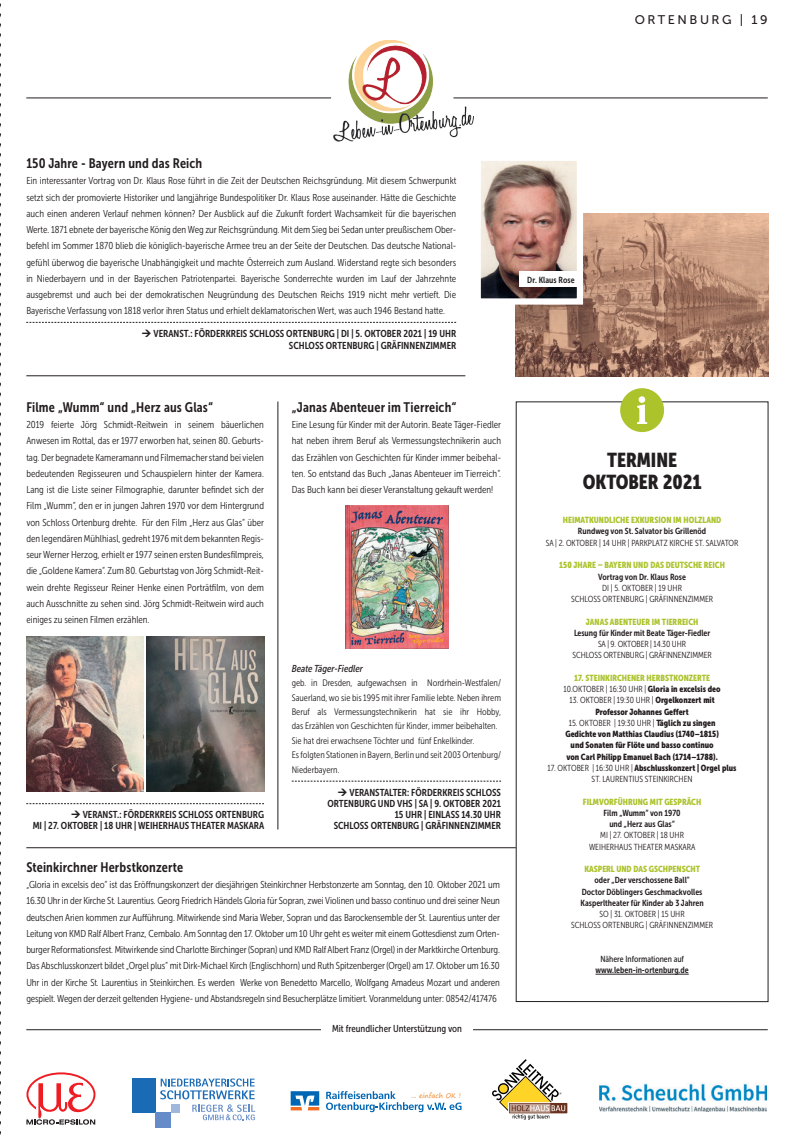
<style>
.page{position:relative;width:792px;height:1141px;background:#fff}
.page>*{position:absolute;margin:0;border:0;box-sizing:border-box;transform-origin:0 0}
.t1{font:20px/22.5px "Museo Sans Cond 900";color:#231f20;text-align:center}
.t2{font:13.75px "Museo Sans Cond 700";letter-spacing:.01em;color:#231c1e}
.t3{font:12.5px "Museo Sans 500";letter-spacing:.2em;color:#231c1e}
.t4{font:10px/16.2px "Museo Sans Cond 300";color:#231f20;text-align:justify}
.t5{font:10px/11.2px "Museo Sans Cond 700";color:#231f20;text-align:right}
.t6{font:10px "Museo Sans Cond 500";color:#231c1e}
.t7{font:italic 10px "Museo Sans Cond 500";color:#231f20}
.t8{font:9.38px/14.5px "Museo Sans Cond 300";color:#231f20}
.t9{font:8.75px/11.2px "Museo Sans Cond 300";color:#231c1e;text-align:center}
.t10{font:8.75px/11.2px "Museo Sans Cond 700";color:#231c1e;text-align:center}
.t11{font:8.75px/11.2px "Museo Sans Cond 900";color:#231c1e;text-align:center}
.t12{font:8.75px "Museo Sans Cond 900";color:#acc32b}
.t13{font:8.75px "Museo Sans Cond 700";color:#231f20}
.t14{font:8.75px "Museo Sans Cond 500";color:#231f20}
.t15{font:6.75px "Segoe Print";color:#f58220}
.s1{font-family:"Museo Sans Cond 900"}
.s2{font-family:"Museo Sans Cond 300"}
</style>
<div class="page">
<svg style="left:290px;top:1091px;width:29px;height:19px"></svg>
<svg style="left:326px;top:1091px;width:135px;height:21px"></svg>
<img style="left:599px;top:1083px;width:166px;height:28px">
<svg style="left:26px;top:1072px;width:69px;height:53px"></svg>
<svg style="left:508px;top:1103px;width:59px;height:10px"></svg>
<svg style="left:492px;top:1059px;width:73px;height:61px"></svg>
<div style="left:132px;top:1078px;width:23px;height:35px;background:#1a6bb6"></div>
<div style="left:155px;top:1113px;width:16px;height:15px;background:#658cc8"></div>
<svg style="left:160px;top:1078px;width:95px;height:42px"></svg>
<hr style="left:26px;top:1029px;width:741px;height:1px;background:#231f20">
<hr style="left:26px;top:375px;width:439px;height:1px;background:#231c1e">
<hr style="left:277px;top:402px;width:1px;height:427px;background:#231c1e">
<hr style="left:26px;top:847px;width:489px;height:1px;background:#231c1e">
<div style="left:321px;top:1019px;width:151px;height:22px;background:#fff"></div>
<div style="left:619px;top:388px;width:44px;height:44px;background:#acc32b;border-radius:50%"></div>
<svg style="left:637px;top:396px;width:9px;height:28px"></svg>
<hr style="left:595px;top:974px;width:93px;height:1px;background:#231f20">
<svg style="left:26px;top:322px;width:430px;height:1px"></svg>
<svg style="left:26px;top:803px;width:238px;height:1px"></svg>
<svg style="left:291px;top:781px;width:209px;height:1px"></svg>
<hr style="left:26px;top:98px;width:305px;height:1px;background:#231c1e">
<hr style="left:453px;top:98px;width:314px;height:1px;background:#231c1e">
<img style="left:333px;top:40px;width:140px;height:101px">
<svg style="left:0;top:3px;width:1px;height:1132px"></svg>
<img style="left:515px;top:213px;width:252px;height:163px">
<img style="left:346px;top:505px;width:102px;height:144px">
<img style="left:146px;top:636px;width:118px;height:155px">
<img style="left:26px;top:636px;width:118px;height:155px">
<img style="left:481px;top:162px;width:94px;height:136px">
<div style="left:474px;top:155px;width:108px;height:150px;border:6px solid #fff"></div>
<div style="left:518px;top:272px;width:63px;height:15px;background:#fff"></div>
<p class="t3" style="left:634px;top:13px;width:134px">ORTENBURG | 19</p>
<h2 class="t2" style="left:26px;top:156px;width:177px">150 Jahre - Bayern und das Reich</h2>
<p class="t4" style="left:26px;top:173px;width:431px">Ein interessanter Vortrag von Dr. Klaus Rose führt in die Zeit der Deutschen Reichsgründung. Mit diesem Schwerpunkt setzt sich der promovierte Historiker und langjährige Bundespolitiker Dr. Klaus Rose auseinander. Hätte die Geschichte auch einen anderen Verlauf nehmen können? Der Ausblick auf die Zukunft fordert Wachsamkeit für die bayerischen Werte. 1871 ebnete der bayerische König den Weg zur Reichsgründung. Mit dem Sieg bei Sedan unter preußischem Ober&shy;befehl im Sommer 1870 blieb die königlich-bayerische Armee treu an der Seite der Deutschen. Das deutsche National&shy;gefühl überwog die bayerische Unabhängigkeit und machte Österreich zum Ausland. Widerstand regte sich besonders in Niederbayern und in der Bayerischen Patriotenpartei. Bayerische Sonderrechte wurden im Lauf der Jahrzehnte ausgebremst und auch bei der demokratischen Neugründung des Deutschen Reichs 1919 nicht mehr vertieft. Die Bayerische Verfassung von 1818 verlor ihren Status und erhielt deklamatorischen Wert, was auch 1946 Bestand hatte.</p>
<p class="t5" style="left:153px;top:327px;width:304px;line-height:12.5px">VERANST.: FÖRDERKREIS SCHLOSS ORTENBURG | DI | 5. OKTOBER 2021 | 19 UHR<br>SCHLOSS ORTENBURG | GRÄFINNENZIMMER</p>
<h2 class="t2" style="left:26px;top:399px;width:188px">Filme „Wumm“ und „Herz aus Glas“</h2>
<p class="t4" style="left:26px;top:417px;width:239px">2019 feierte Jörg Schmidt-Reitwein in seinem bäuerlichen Anwesen im Rottal, das er 1977 erworben hat, seinen 80. Geburts&shy;tag. Der begnadete Kameramann und Filmemacher stand bei vielen bedeutenden Regisseuren und Schauspielern hinter der Kamera.<br>Lang ist die Liste seiner Filmographie, darunter befindet sich der Film „Wumm“, den er in jungen Jahren 1970 vor dem Hintergrund von Schloss Ortenburg drehte. Für den Film „Herz aus Glas“ über den legendären Mühlhiasl, gedreht 1976 mit dem bekannten Regis&shy;seur Werner Herzog, erhielt er 1977 seinen ersten Bundesfilmpreis, die „Goldene Kamera“. Zum 80. Geburtstag von Jörg Schmidt-Reit&shy;wein drehte Regisseur Reiner Henke einen Porträtfilm, von dem auch Ausschnitte zu sehen sind. Jörg Schmidt-Reitwein wird auch einiges zu seinen Filmen erzählen.</p>
<p class="t5" style="left:33px;top:809px;width:233px">VERANST.: FÖRDERKREIS SCHLOSS ORTENBURG<br>MI | 27. OKTOBER | 18 UHR | WEIHERHAUS THEATER MASKARA</p>
<h2 class="t2" style="left:291px;top:399px;width:166px">„Janas Abenteuer im Tierreich“</h2>
<p class="t4" style="left:291px;top:417px;width:211px">Eine Lesung für Kinder mit der Autorin. Beate Täger-Fiedler hat neben ihrem Beruf als Vermessungstechnikerin auch das Erzählen von Geschichten für Kinder immer beibehal&shy;ten. So entstand das Buch „Janas Abenteuer im Tierreich“.<br>Das Buch kann bei dieser Veranstaltung gekauft werden!</p>
<p class="t7" style="left:291px;top:663px;width:73px">Beate Täger-Fiedler</p>
<p class="t8" style="left:291px;top:676px;width:211px">geb. in Dresden, aufgewachsen in Nordrhein-Westfalen/ Sauerland, wo sie bis 1995 mit ihrer Familie lebte. Neben ihrem Beruf als Vermessungstechnikerin hat sie ihr Hobby, das Erzählen von Geschichten für Kinder, immer beibehalten.<br>Sie hat drei erwachsene Töchter und fünf Enkelkinder.<br>Es folgten Stationen in Bayern, Berlin und seit 2003 Ortenburg/ Niederbayern.</p>
<p class="t5" style="left:327px;top:787px;width:175px">VERANSTALTER: FÖRDERKREIS SCHLOSS ORTENBURG UND VHS | SA | 9. OKTOBER 2021<br>15 UHR | EINLASS 14.30 UHR<br>SCHLOSS ORTENBURG | GRÄFINNENZIMMER</p>
<h2 class="t2" style="left:26px;top:859px;width:158px">Steinkirchner Herbstkonzerte</h2>
<p class="t4" style="left:26px;top:877px;width:475px">„Gloria in excelsis deo“ ist das Eröffnungskonzert der diesjährigen Steinkirchner Herbstonzerte am Sonntag, den 10. Oktober 2021 um 16.30 Uhr in der Kirche St. Laurentius. Georg Friedrich Händels Gloria für Sopran, zwei Violinen und basso continuo und drei seiner Neun deutschen Arien kommen zur Aufführung. Mitwirkende sind Maria Weber, Sopran und das Barockensemble der St. Laurentius unter der Leitung von KMD Ralf Albert Franz, Cembalo. Am Sonntag den 17. Oktober um 10 Uhr geht es weiter mit einem Gottesdienst zum Orten&shy;burger Reformationsfest. Mitwirkende sind Charlotte Birchinger (Sopran) und KMD Ralf Albert Franz (Orgel) in der Marktkirche Ortenburg.<br>Das Abschlusskonzert bildet „Orgel plus“ mit Dirk-Michael Kirch (Englischhorn) und Ruth Spitzenberger (Orgel) am 17. Oktober um 16.30<br>Uhr in der Kirche St. Laurentius in Steinkirchen. Es werden Werke von Benedetto Marcello, Wolfgang Amadeus Mozart und anderen gespielt. Wegen der derzeit geltenden Hygiene- und Abstandsregeln sind Besucherplätze limitiert. Voranmeldung unter: 08542/417476</p>
<p class="t6" style="left:332px;top:1023px;width:131px">Mit freundlicher Unterstützung von</p>
<p class="t15" style="left:411px;top:1092px;width:51px">... einfach OK !</p>
<p class="t13" style="left:527px;top:275px;width:49px">Dr. Klaus Rose</p>
<h1 class="t1" style="left:582px;top:449px;width:120px">TERMINE<br>OKTOBER 2021</h1>
<p class="t12" style="left:562px;top:515px;width:160px">HEIMATKUNDLICHE EXKURSION IM HOLZLAND</p>
<p class="t10" style="left:577px;top:526px;width:130px">Rundweg von St. Salvator bis Grillenöd</p>
<p class="t9" style="left:545px;top:537px;width:194px">SA | 2. OKTOBER | 14 UHR | PARKPLATZ KIRCHE ST. SALVATOR</p>
<p class="t12" style="left:559px;top:560px;width:167px">150 JHARE – BAYERN UND DAS DEUTSCHE REICH</p>
<p class="t10" style="left:598px;top:571px;width:89px">Vortrag von Dr. Klaus Rose</p>
<p class="t9" style="left:570px;top:582px;width:144px">DI | 5. OKTOBER | 19 UHR<br>SCHLOSS ORTENBURG | GRÄFINNENZIMMER</p>
<p class="t12" style="left:585px;top:616px;width:114px">JANAS ABENTEUER IM TIERREICH</p>
<p class="t10" style="left:573px;top:627px;width:138px">Lesung für Kinder mit Beate Täger-Fiedler</p>
<p class="t9" style="left:572px;top:638px;width:141px">SA | 9. OKTOBER | 14.30 UHR<br>SCHLOSS ORTENBURG | GRÄFINNENZIMMER</p>
<p class="t12" style="left:574px;top:673px;width:137px">17. STEINKIRCHENER HERBSTKONZERTE</p>
<p class="t9" style="left:563px;top:683px;width:158px">10.OKTOBER | 16:30 UHR | <span class="s1">Gloria in excelsis deo</span></p>
<p class="t9" style="left:569px;top:695px;width:147px">13. OKTOBER | 19:30 UHR | <span class="s1">Orgelkonzert mit</span></p>
<p class="t11" style="left:595px;top:706px;width:95px">Professor Johannes Geffert</p>
<p class="t9" style="left:568px;top:717px;width:148px">15. OKTOBER | 19:30 UHR | <span class="s1">Täglich zu singen</span></p>
<p class="t11" style="left:565px;top:728px;width:155px">Gedichte von Matthias Claudius (1740–1815) und Sonaten für Flöte und basso continuo von Carl Philipp Emanuel Bach (1714–1788).</p>
<p class="t11" style="left:547px;top:762px;width:190px"><span class="s2">17. OKTOBER | 16:30 UHR |</span> Abschlusskonzert | Orgel plus</p>
<p class="t9" style="left:591px;top:773px;width:102px">ST. LAURENTIUS STEINKIRCHEN</p>
<p class="t12" style="left:582px;top:796px;width:120px">FILMVORFÜHRUNG MIT GESPRÄCH</p>
<p class="t10" style="left:603px;top:807px;width:78px">Film „Wumm“ von 1970 und „Herz aus Glas“</p>
<p class="t9" style="left:588px;top:830px;width:108px">MI | 27. OKTOBER | 18 UHR<br>WEIHERHAUS THEATER MASKARA</p>
<p class="t12" style="left:584px;top:864px;width:117px">KASPERL UND DAS GSCHPENSCHT</p>
<p class="t10" style="left:580px;top:875px;width:125px">oder „Der verschossene Ball"<br>Doctor Döblingers Geschmackvolles<br>Kasperltheater für Kinder ab 3 Jahren</p>
<p class="t9" style="left:570px;top:908px;width:144px">SO | 31. OKTOBER | 15 UHR<br>SCHLOSS ORTENBURG | GRÄFINNENZIMMER</p>
<p class="t14" style="left:600px;top:954px;width:85px">Nähere Informationen auf</p>
<p class="t13" style="left:595px;top:965px;width:95px">www.leben-in-ortenburg.de</p>
</div>
